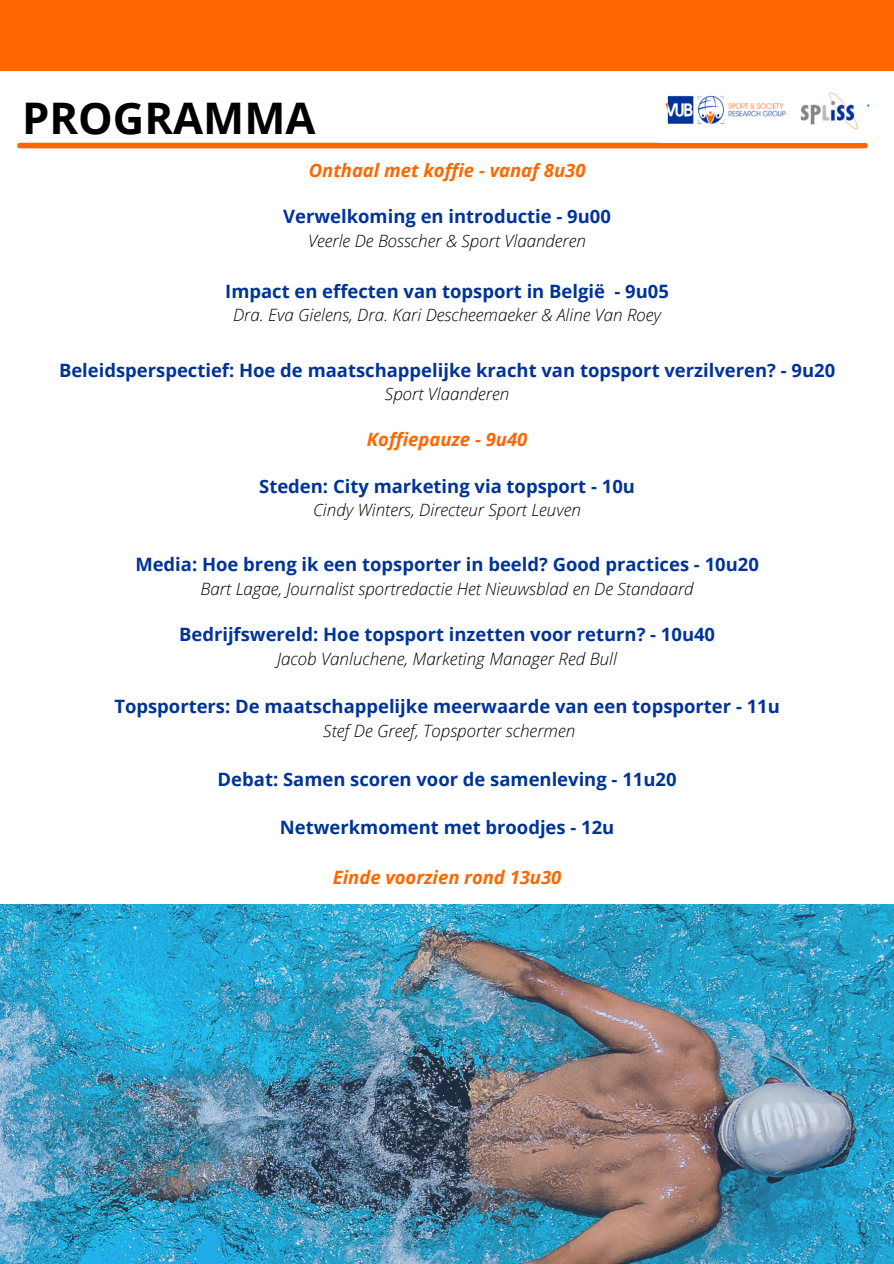
<style>
.page{position:relative;width:894px;height:1264px;background:#fff}
.page>*{position:absolute;margin:0;border:0;box-sizing:border-box;transform-origin:0 0}
.t1{font:700 43.5px "Open Sans";color:#000}
.t2{font:700 18.45px "Open Sans";color:#039}
.t3{font:italic 700 18.45px "Open Sans";color:#f60}
.t4{font:italic 300 16.95px "Open Sans";color:#000}
</style>
<div class="page">
<img style="left:0;top:904px;width:893px;height:359px">
<div style="left:0;top:0;width:893px;height:71px;background:#f60"></div>
<div style="left:20px;top:143px;width:844px;height:5px;background:#f60"></div>
<img style="left:665px;top:92px;width:202px;height:37px">
<p class="t1" style="left:22px;top:87px;width:295px">PROGRAMMA</p>
<p class="t3" style="left:308px;top:157px;width:278px">Onthaal met koffie - vanaf 8u30</p>
<p class="t2" style="left:283px;top:204px;width:329px">Verwelkoming en introductie - 9u00</p>
<p class="t4" style="left:308px;top:229px;width:279px">Veerle De Bosscher &amp; Sport Vlaanderen</p>
<p class="t2" style="left:225px;top:278px;width:445px">Impact en effecten van topsport in België - 9u05</p>
<p class="t4" style="left:233px;top:303px;width:429px">Dra. Eva Gielens, Dra. Kari Descheemaeker &amp; Aline Van Roey</p>
<p class="t2" style="left:59px;top:357px;width:777px">Beleidsperspectief: Hoe de maatschappelijke kracht van topsport verzilveren? - 9u20</p>
<p class="t4" style="left:385px;top:382px;width:126px">Sport Vlaanderen</p>
<p class="t3" style="left:367px;top:427px;width:162px">Koffiepauze - 9u40</p>
<p class="t2" style="left:259px;top:473px;width:377px">Steden: City marketing via topsport - 10u</p>
<p class="t4" style="left:313px;top:498px;width:269px">Cindy Winters, Directeur Sport Leuven</p>
<p class="t2" style="left:135px;top:551px;width:624px">Media: Hoe breng ik een topsporter in beeld? Good practices - 10u20</p>
<p class="t4" style="left:200px;top:577px;width:494px">Bart Lagae, Journalist sportredactie Het Nieuwsblad en De Standaard</p>
<p class="t2" style="left:179px;top:621px;width:537px">Bedrijfswereld: Hoe topsport inzetten voor return? - 10u40</p>
<p class="t4" style="left:277px;top:647px;width:341px">Jacob Vanluchene, Marketing Manager Red Bull</p>
<p class="t2" style="left:114px;top:693px;width:666px">Topsporters: De maatschappelijke meerwaarde van een topsporter - 11u</p>
<p class="t4" style="left:323px;top:719px;width:253px">Stef De Greef, Topsporter schermen</p>
<p class="t2" style="left:217px;top:765px;width:460px">Debat: Samen scoren voor de samenleving - 11u20</p>
<p class="t2" style="left:280px;top:814px;width:336px">Netwerkmoment met broodjes - 12u</p>
<p class="t3" style="left:333px;top:863px;width:230px">Einde voorzien rond 13u30</p>
</div>
